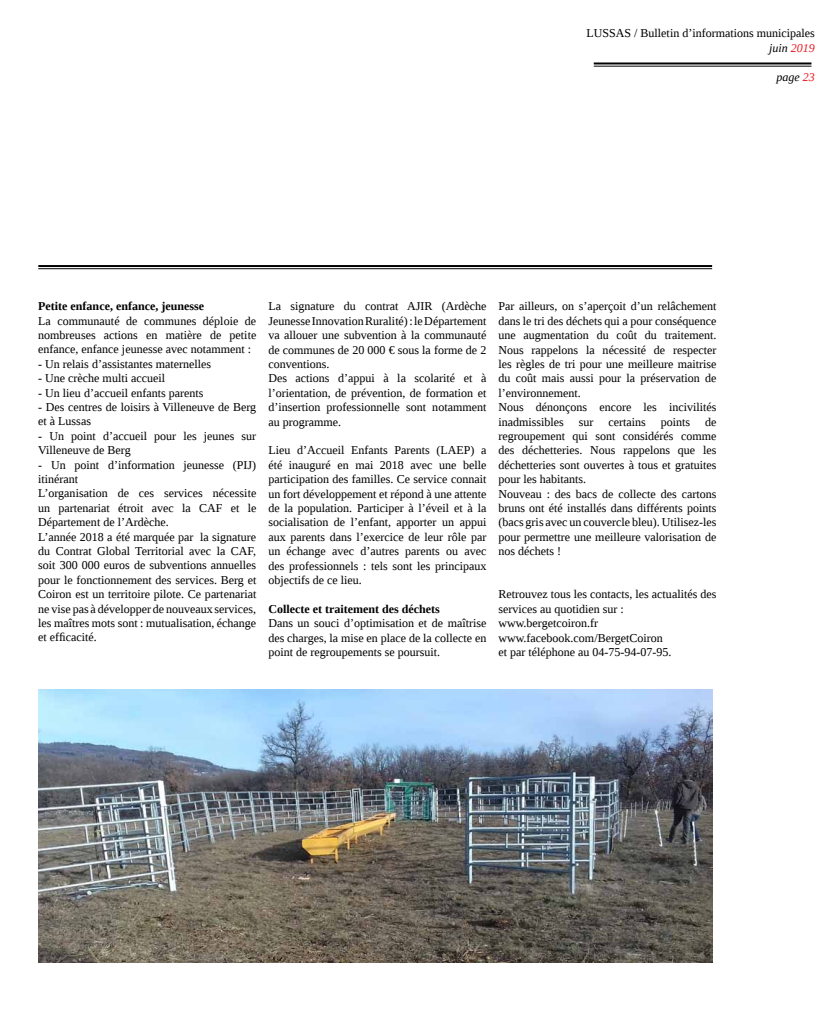
<style>
.page{position:relative;width:837px;height:1018px;background:#fff}
.page>*{position:absolute;margin:0;border:0;box-sizing:border-box;transform-origin:0 0}
.t1{font:12px/14.4px "Liberation Serif";color:#000}
.t2{font:700 12px "Liberation Serif";color:#000}
.t3{font:italic 12px "Liberation Serif";color:#000}
.s1{font-style:italic}
.s2{font-style:italic;color:#ed1d24}
.s3{color:#ed1d24}
</style>
<div class="page">
<hr style="left:593px;top:62px;width:218px;height:2px;background:#000">
<hr style="left:593px;top:66px;width:218px;height:1px;background:#000">
<hr style="left:38px;top:265px;width:673px;height:2px;background:#000">
<hr style="left:38px;top:268px;width:673px;height:1px;background:#000">
<img style="left:38px;top:689px;width:673px;height:274px">
<p class="t1" style="left:586px;top:26px;width:230px;text-align:right">LUSSAS / Bulletin d’informations municipales <span class="s1">juin</span> <span class="s2">2019</span></p>
<p class="t3" style="left:776px;top:69px;width:40px">page <span class="s3">23</span></p>
<p class="t2" style="left:38px;top:298px;width:167px">Petite enfance, enfance, jeunesse</p>
<p class="t1" style="left:38px;top:313px;width:219px;text-align:justify">La communauté de communes déploie de nombreuses actions en matière de petite enfance, enfance jeunesse avec notamment :</p>
<p class="t1" style="left:38px;top:356px;width:174px">- Un relais d’assistantes maternelles</p>
<p class="t1" style="left:38px;top:371px;width:128px">- Une crèche multi accueil</p>
<p class="t1" style="left:38px;top:385px;width:166px">- Un lieu d’accueil enfants parents</p>
<p class="t1" style="left:38px;top:400px;width:219px">- Des centres de loisirs à Villeneuve de Berg et à Lussas</p>
<p class="t1" style="left:38px;top:428px;width:219px">- Un point d’accueil pour les jeunes sur<br>Villeneuve de Berg</p>
<p class="t1" style="left:38px;top:457px;width:219px">- Un point d’information jeunesse (PIJ) itinérant<br>L’organisation de ces services nécessite un partenariat étroit avec la CAF et le Département de l’Ardèche.<br>L’année 2018 a été marquée par la signature du Contrat Global Territorial avec la CAF, soit 300 000 euros de subventions annuelles pour le fonctionnement des services. Berg et Coiron est un territoire pilote. Ce partenariat ne vise pas à développer de nouveaux services, les maîtres mots sont : mutualisation, échange et efficacité.</p>
<p class="t1" style="left:268px;top:299px;width:219px">La signature du contrat AJIR (Ardèche Jeunesse Innovation Ruralité) : le Département va allouer une subvention à la communauté de communes de 20 000 € sous la forme de 2 conventions.<br>Des actions d’appui à la scolarité et à l’orientation, de prévention, de formation et d’insertion professionnelle sont notamment au programme.</p>
<p class="t1" style="left:268px;top:443px;width:219px;text-align:justify">Lieu d’Accueil Enfants Parents (LAEP) a été inauguré en mai 2018 avec une belle participation des familles. Ce service connait un fort développement et répond à une attente de la population. Participer à l’éveil et à la socialisation de l’enfant, apporter un appui aux parents dans l’exercice de leur rôle par un échange avec d’autres parents ou avec des professionnels : tels sont les principaux objectifs de ce lieu.</p>
<p class="t2" style="left:268px;top:601px;width:173px">Collecte et traitement des déchets</p>
<p class="t1" style="left:268px;top:616px;width:219px;text-align:justify">Dans un souci d’optimisation et de maîtrise des charges, la mise en place de la collecte en point de regroupements se poursuit.</p>
<p class="t1" style="left:498px;top:299px;width:219px">Par ailleurs, on s’aperçoit d’un relâchement dans le tri des déchets qui a pour conséquence une augmentation du coût du traitement.<br>Nous rappelons la nécessité de respecter les règles de tri pour une meilleure maitrise du coût mais aussi pour la préservation de l’environnement.<br>Nous dénonçons encore les incivilités inadmissibles sur certains points de regroupement qui sont considérés comme des déchetteries. Nous rappelons que les déchetteries sont ouvertes à tous et gratuites pour les habitants.<br>Nouveau : des bacs de collecte des cartons bruns ont été installés dans différents points (bacs gris avec un couvercle bleu). Utilisez-les pour permettre une meilleure valorisation de nos déchets !</p>
<p class="t1" style="left:498px;top:587px;width:219px">Retrouvez tous les contacts, les actualités des services au quotidien sur : www.bergetcoiron.fr www.facebook.com/BergetCoiron<br>et par téléphone au 04-75-94-07-95.</p>
</div>
